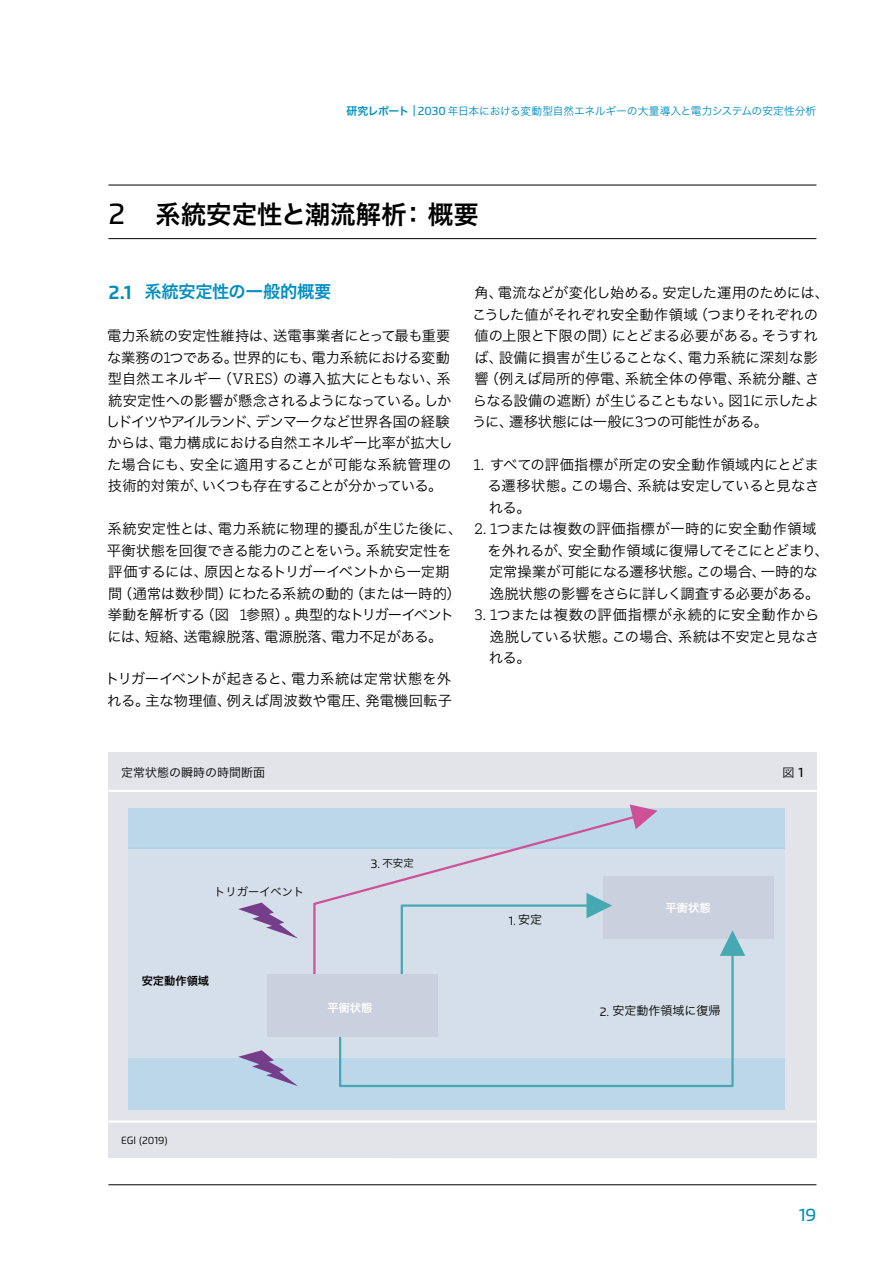
<style>
.page{position:relative;width:893px;height:1263px;background:#fff}
.page>*{position:absolute;margin:0;border:0;box-sizing:border-box;transform-origin:0 0}
.jap_b1_Head_1{font:25.5px "Hira Kaku Pro N W6";color:#000}
.t1{font:500 18px "Flexo";color:#008ec1}
.jap_b1_head_2{font:17.25px "Hira Kaku Pro N W6";letter-spacing:-.015em;color:#008ec1}
.jap_b1{font:14.25px/21.5px "Hira Kaku Pro N W3";letter-spacing:-.005em;color:#000}
.t2{font:12.3px "Flexo";color:#000}
.t3{font:12px "Hira Kaku Pro N W3";color:#000}
.t4{font:12px "Hira Kaku Pro W3";color:#000}
.t5{font:11.25px "Hira Kaku Pro W3";color:#000}
.t6{font:11.25px "Hira Kaku Pro W6";color:#fff}
.t7{font:11.25px "Hira Kaku Pro W6";color:#000}
.t8{font:10.8px "Hira Kaku Pro N W3";letter-spacing:-.02em;color:#008ec1}
.t9{font:10.5px "Flexo";color:#000}
.t10{font:10.5px "Hira Kaku Pro W3";color:#000}
.s1{font-family:"Hira Kaku Pro N W6";color:#008fc1}
.s2{font-family:"Flexo";font-weight:500;font-size:12px}
.s3{font-family:"Flexo";font-weight:500;font-size:30px}
.s4{font-family:"Flexo";font-weight:700;font-size:19.5px}
.s5{font-family:"Brix Slab";font-weight:300;font-size:15.75px}
.s6{font-family:"Flexo";font-weight:500;font-size:13.5px}
.s7{font-family:"Flexo";font-size:12.3px}
.s8{font-family:"Hira Kaku Pro W3";font-size:12px}
</style>
<div class="page">
<hr style="left:108px;top:1184px;width:708px;height:1px;background:#000">
<hr style="left:108px;top:185px;width:708px;height:1px;background:#000">
<hr style="left:108px;top:238px;width:708px;height:1px;background:#000">
<div style="left:108px;top:752px;width:708px;height:406px;background:#e2e4e9"></div>
<div style="left:129px;top:847px;width:656px;height:211px;background:#d5dfe9"></div>
<div style="left:129px;top:1058px;width:656px;height:51px;background:#bcd7e9"></div>
<hr style="left:109px;top:790px;width:707px;height:2px;background:#fff">
<hr style="left:108px;top:1120px;width:708px;height:3px;background:#fff">
<div style="left:129px;top:807px;width:656px;height:41px;background:#bcd7e9"></div>
<svg style="left:312px;top:817px;width:344px;height:157px"></svg>
<svg style="left:630px;top:804px;width:27px;height:25px"></svg>
<svg style="left:338px;top:941px;width:396px;height:147px"></svg>
<div style="left:603px;top:876px;width:170px;height:62px;background:#cbd0df"></div>
<svg style="left:720px;top:930px;width:25px;height:26px"></svg>
<svg style="left:400px;top:893px;width:275px;height:119px"></svg>
<svg style="left:238px;top:902px;width:60px;height:36px"></svg>
<div style="left:268px;top:974px;width:170px;height:63px;background:#cbd0df"></div>
<svg style="left:238px;top:1050px;width:60px;height:36px"></svg>
<p class="t8" style="left:346px;top:101px;width:471px"><span class="s1">研究レポート</span> <span class="s2">| 2030</span> 年日本における変動型自然エネルギーの大量導入と電力システムの安定性分析</p>
<p class="jap_b1_Head_1" style="left:108px;top:191px;width:372px"><span class="s3">2</span> 系統安定性と潮流解析： 概要</p>
<p class="jap_b1_head_2" style="left:108px;top:276px;width:224px"><span class="s4">2.1</span> 系統安定性の一般的概要</p>
<p class="jap_b1" style="left:106px;top:324px;width:349px">電力系統の安定性維持は、送電事業者にとって最も重要な業務の<span class="s5">1</span>つである。世界的にも、電力系統における変動型自然エネルギー（<span class="s5">VRES</span>）の導入拡大にともない、系統安定性への影響が懸念されるようになっている。しかしドイツやアイルランド、デンマークなど世界各国の経験からは、電力構成における自然エネルギー比率が拡大した場合にも、安全に適用することが可能な系統管理の技術的対策が、いくつも存在することが分かっている。</p>
<p class="jap_b1" style="left:107px;top:517px;width:357px">系統安定性とは、電力系統に物理的擾乱が生じた後に、平衡状態を回復できる能力のことをいう。系統安定性を評価するには、原因となるトリガーイベントから一定期間（通常は数秒間）にわたる系統の動的（または一時的）挙動を解析する（図 <span class="s5">1</span>参照）。典型的なトリガーイベントには、短絡、送電線脱落、電源脱落、電力不足がある。</p>
<p class="jap_b1" style="left:105px;top:667px;width:348px">トリガーイベントが起きると、電力系統は定常状態を外れる。主な物理値、例えば周波数や電圧、発電機回転子</p>
<p class="jap_b1" style="left:472px;top:281px;width:358px">角、電流などが変化し始める。安定した運用のためには、こうした値がそれぞれ安全動作領域（つまりそれぞれの値の上限と下限の間）にとどまる必要がある。そうすれば、設備に損害が生じることなく、電力系統に深刻な影響（例えば局所的停電、系統全体の停電、系統分離、さらなる設備の遮断）が生じることもない。図<span class="s5">1</span>に示したように、遷移状態には一般に<span class="s5">3</span>つの可能性がある。</p>
<p class="jap_b1" style="left:488px;top:453px;width:333px;text-align:justify;text-indent:-14px"><span class="s5">1.</span> すべての評価指標が所定の安全動作領域内にとどまる遷移状態。この場合、系統は安定していると見なされる。</p>
<p class="jap_b1" style="left:487px;top:517px;width:343px;text-indent:-13px"><span class="s5">2. 1</span>つまたは複数の評価指標が一時的に安全動作領域を外れるが、安全動作領域に復帰してそこにとどまり、定常操業が可能になる遷移状態。この場合、一時的な逸脱状態の影響をさらに詳しく調査する必要がある。</p>
<p class="jap_b1" style="left:489px;top:603px;width:332px;text-align:justify;text-indent:-14px"><span class="s5">3. 1</span>つまたは複数の評価指標が永続的に安全動作から逸脱している状態。この場合、系統は不安定と見なされる。</p>
<p class="t3" style="left:121px;top:762px;width:145px">定常状態の瞬時の時間断面</p>
<p class="t3" style="left:782px;top:762px;width:22px">図 <span class="s6">1</span></p>
<p class="t5" style="left:214px;top:881px;width:91px">トリガーイベント</p>
<p class="t10" style="left:371px;top:853px;width:45px"><span class="s7">3.</span> 不安定</p>
<p class="t7" style="left:142px;top:971px;width:69px">安定動作領域</p>
<p class="t6" style="left:327px;top:998px;width:46px">平衡状態</p>
<p class="t9" style="left:121px;top:1134px;width:48px">EGI (2019)</p>
<p class="t2" style="left:509px;top:913px;width:35px">1. <span class="s8">安定</span></p>
<p class="t6" style="left:666px;top:898px;width:46px">平衡状態</p>
<p class="t4" style="left:600px;top:1000px;width:122px"><span class="s7">2.</span> 安定動作領域に復帰</p>
<p class="t1" style="left:799px;top:1203px;width:19px">19</p>
</div>
